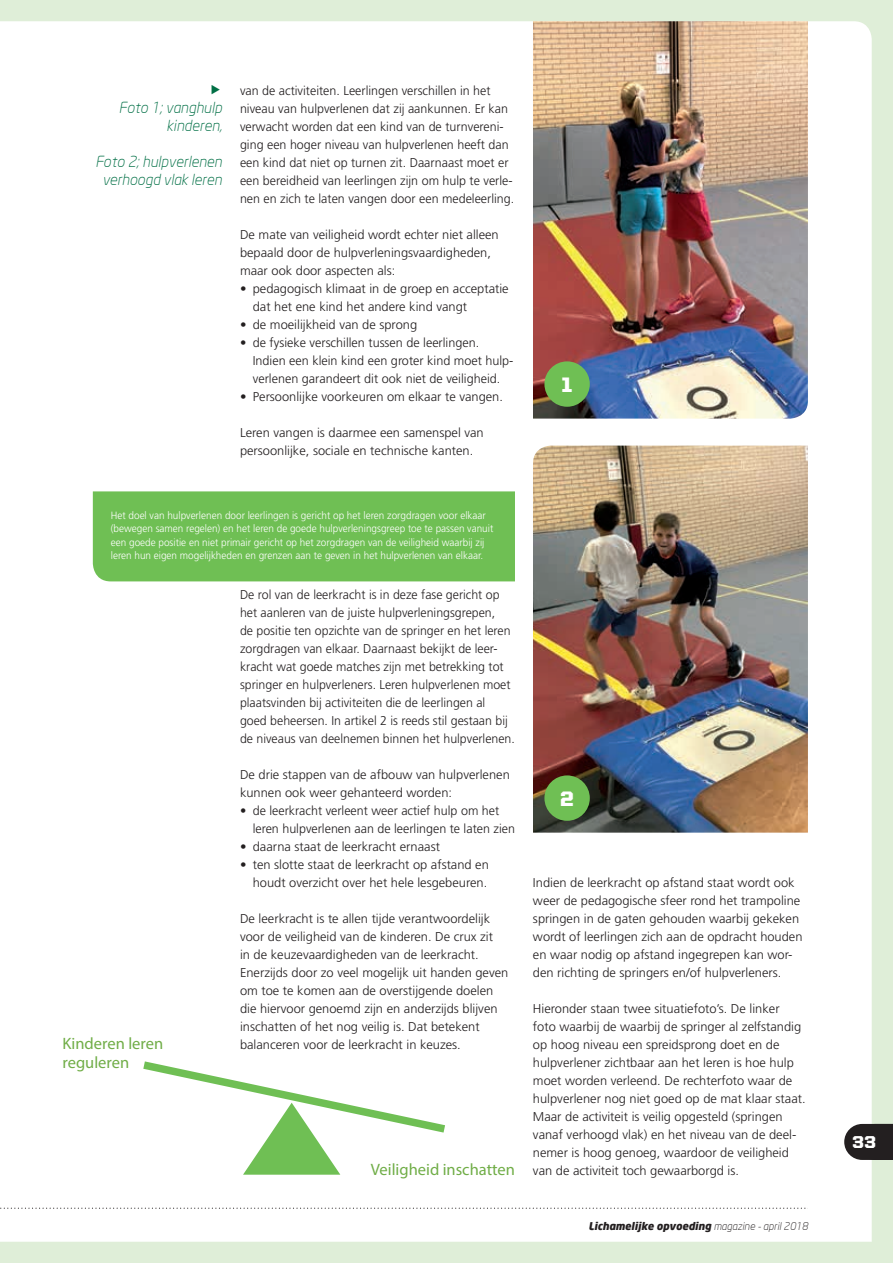
<style>
.page{position:relative;width:893px;height:1263px;background:#dfeed8}
.page>*{position:absolute;margin:0;border:0;box-sizing:border-box;transform-origin:0 0}
.t1{font:900 21px "United Sans Reg";color:#fff}
.t2{font:900 17.25px "United Sans Reg";color:#fff}
.t3{font:16.5px/19px "Myriad Pro";color:#70ad47}
.t4{font:italic 300 15px/18px "Neo Sans";color:#016f45;text-align:right}
.t5{font:300 12.75px/18px "Frutiger LT Std";color:#231f20}
.t6{font:300 10.5px/13.5px "Frutiger LT Std";color:#fff;scale:.95 1}
.t7{font:italic 900 10.5px "Neo Sans";color:#231f20}
.s1{font-family:"Myriad Pro";font-weight:400;font-size:16.5px;color:#70ad47}
.s2{font-weight:300}
</style>
<div class="page">
<div style="left:0;top:21px;width:872px;height:1221px;background:#fff"></div>
<svg style="left:135px;top:1056px;width:318px;height:119px;background:#e8f5e4"></svg>
<img style="left:533px;top:21px;width:275px;height:398px">
<img style="left:533px;top:446px;width:275px;height:387px">
<div style="left:544px;top:361px;width:46px;height:46px;background:#6fbf54;border-radius:50%"></div>
<div style="left:544px;top:775px;width:46px;height:46px;background:#6fbf54;border-radius:50%"></div>
<svg style="left:844px;top:1124px;width:49px;height:36px;background:#353132"></svg>
<div style="left:93px;top:491px;width:422px;height:90px;background:#6fbf54"></div>
<svg style="left:0;top:1207px;width:808px;height:2px;background:#e0e0e0"></svg>
<svg style="left:212px;top:84px;width:8px;height:10px"></svg>
<p class="t4" style="left:119px;top:98px;width:105px">Foto 1; vanghulp kinderen,</p>
<p class="t4" style="left:96px;top:152px;width:128px;text-align:center">Foto 2; hulpverlenen verhoogd vlak leren</p>
<p class="t5" style="left:240px;top:81px;width:276px">van de activiteiten. Leerlingen verschillen in het niveau van hulpverlenen dat zij aankunnen. Er kan verwacht worden dat een kind van de turnvereni&shy;ging een hoger niveau van hulpverlenen heeft dan een kind dat niet op turnen zit. Daarnaast moet er een bereidheid van leerlingen zijn om hulp te verle&shy;nen en zich te laten vangen door een medeleerling.</p>
<p class="t5" style="left:240px;top:225px;width:260px">De mate van veiligheid wordt echter niet alleen bepaald door de hulpverleningsvaardigheden, maar ook door aspecten als:</p>
<p class="t5" style="left:253px;top:279px;width:257px;text-indent:-13px">• pedagogisch klimaat in de groep en acceptatie dat het ene kind het andere kind vangt</p>
<p class="t5" style="left:240px;top:315px;width:179px">• de moeilijkheid van de sprong</p>
<p class="t5" style="left:253px;top:333px;width:262px;text-indent:-13px">• de fysieke verschillen tussen de leerlingen.<br>Indien een klein kind een groter kind moet hulp&shy;verlenen garandeert dit ook niet de veiligheid.</p>
<p class="t5" style="left:240px;top:387px;width:264px">• Persoonlijke voorkeuren om elkaar te vangen.</p>
<p class="t5" style="left:240px;top:423px;width:245px">Leren vangen is daarmee een samenspel van persoonlijke, sociale en technische kanten.</p>
<p class="t6" style="left:111px;top:509px;width:404px">Het doel van hulpverlenen door leerlingen is gericht op het leren zorgdragen voor elkaar (bewegen samen regelen) en het leren de goede hulpverleningsgreep toe te passen vanuit een goede positie en niet primair gericht op het zorgdragen van de veiligheid waarbij zij leren hun eigen mogelijkheden en grenzen aan te geven in het hulpverlenen van elkaar.</p>
<h1 class="t1" style="left:561px;top:373px;width:12px">1</h1>
<p class="t3" style="left:63px;top:1033px;width:102px">Kinderen leren reguleren</p>
<p class="t5" style="left:240px;top:585px;width:276px">De rol van de leerkracht is in deze fase gericht op het aanleren van de juiste hulpverleningsgrepen,<br>de positie ten opzichte van de springer en het leren zorgdragen van elkaar. Daarnaast bekijkt de leer&shy;kracht wat goede matches zijn met betrekking tot springer en hulpverleners. Leren hulpverlenen moet plaatsvinden bij activiteiten die de leerlingen al goed beheersen. In artikel 2 is reeds stil gestaan bij de niveaus van deelnemen binnen het hulpverlenen.</p>
<p class="t5" style="left:240px;top:765px;width:271px">De drie stappen van de afbouw van hulpverlenen kunnen ook weer gehanteerd worden:</p>
<p class="t5" style="left:253px;top:801px;width:264px;text-indent:-13px">• de leerkracht verleent weer actief hulp om het leren hulpverlenen aan de leerlingen te laten zien</p>
<p class="t5" style="left:240px;top:837px;width:201px">• daarna staat de leerkracht ernaast</p>
<p class="t5" style="left:240px;top:855px;width:250px;text-align:right">• ten slotte staat de leerkracht op afstand en houdt overzicht over het hele lesgebeuren.</p>
<p class="t5" style="left:240px;top:909px;width:270px">De leerkracht is te allen tijde verantwoordelijk voor de veiligheid van de kinderen. De crux zit<br>in de keuzevaardigheden van de leerkracht.<br>Enerzijds door zo veel mogelijk uit handen geven om toe te komen aan de overstijgende doelen die hiervoor genoemd zijn en anderzijds blijven inschatten of het nog veilig is. Dat betekent balanceren voor de leerkracht in keuzes.</p>
<h1 class="t1" style="left:560px;top:787px;width:15px">2</h1>
<p class="t5" style="left:533px;top:873px;width:271px">Indien de leerkracht op afstand staat wordt ook weer de pedagogische sfeer rond het trampoline springen in de gaten gehouden waarbij gekeken wordt of leerlingen zich aan de opdracht houden en waar nodig op afstand ingegrepen kan wor&shy;den richting de springers en/of hulpverleners.</p>
<p class="t5" style="left:533px;top:999px;width:248px">Hieronder staan twee situatiefoto’s. De linker</p>
<p class="t5" style="left:533px;top:1017px;width:270px">foto waarbij de waarbij de springer al zelfstandig</p>
<p class="t5" style="left:533px;top:1035px;width:248px">op hoog niveau een spreidsprong doet en de</p>
<p class="t5" style="left:533px;top:1053px;width:262px">hulpverlener zichtbaar aan het leren is hoe hulp</p>
<p class="t5" style="left:533px;top:1071px;width:261px">moet worden verleend. De rechterfoto waar de</p>
<p class="t5" style="left:533px;top:1089px;width:274px">hulpverlener nog niet goed op de mat klaar staat.</p>
<p class="t5" style="left:533px;top:1107px;width:251px">Maar de activiteit is veilig opgesteld (springen</p>
<p class="t5" style="left:533px;top:1125px;width:265px">vanaf verhoogd vlak) en het niveau van de deel-</p>
<p class="t5" style="left:533px;top:1143px;width:257px">nemer is hoog genoeg, waardoor de veiligheid</p>
<p class="t5" style="left:371px;top:1161px;width:370px"><span class="s1">Veiligheid inschatten</span> van de activiteit toch gewaarborgd is.</p>
<p class="t7" style="left:589px;top:1219px;width:221px">Lichamelijke opvoeding <span class="s2">magazine - april 2018</span></p>
<h2 class="t2" style="left:852px;top:1133px;width:25px">33</h2>
</div>
